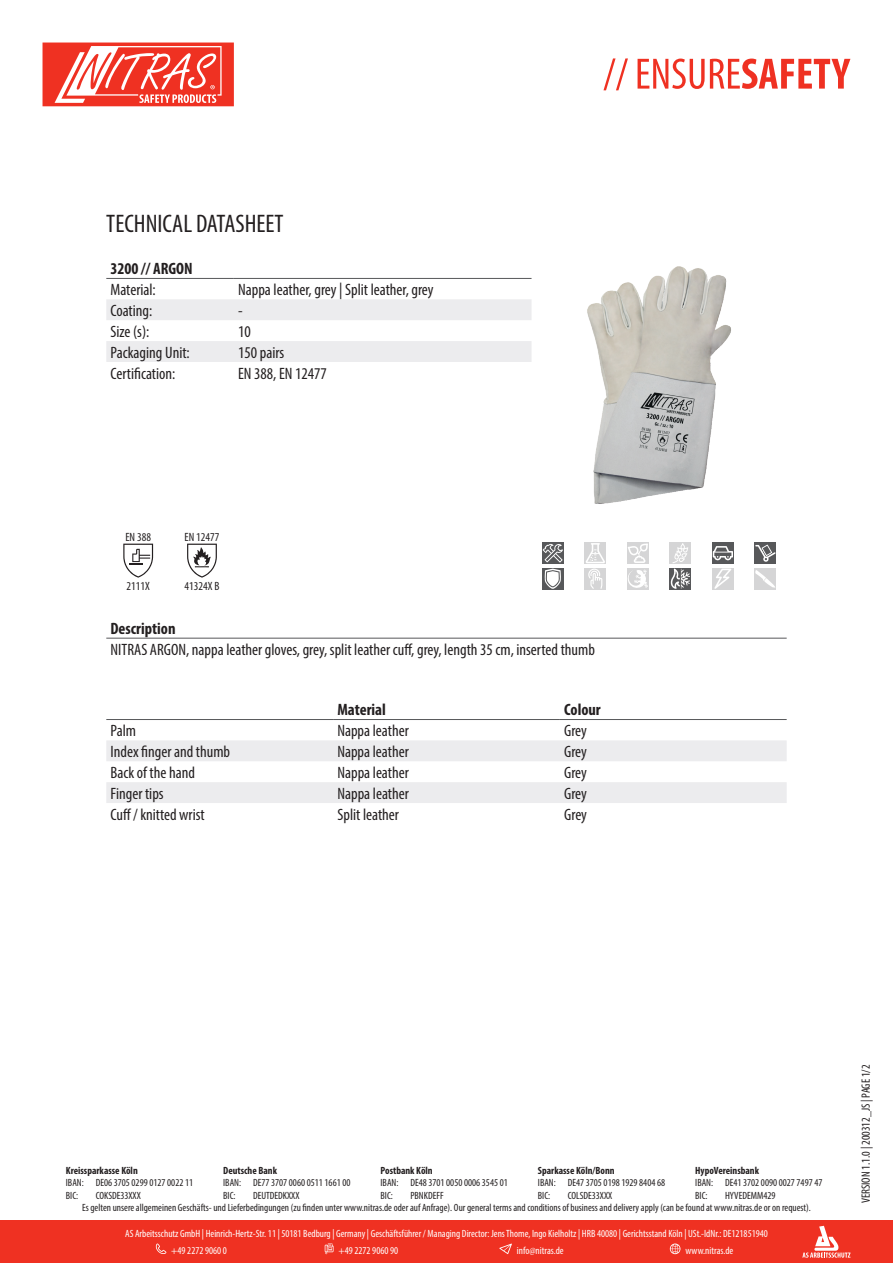
<style>
.page{position:relative;width:893px;height:1263px;background:#fff}
.page>*{position:absolute;margin:0;border:0;box-sizing:border-box;transform-origin:0 0}
.t1{font:condensed 25.5px "Myriad Pro";color:#231f20}
.t2{font:condensed 16.5px "Myriad Pro";color:#231f20}
.t3{font:700 condensed 16.5px "Myriad Pro";color:#231f20}
.t4{font:condensed 12px "Myriad Pro";color:#231f20}
.t5{font:condensed 10.5px/12.6px "Myriad Pro";color:#231f20}
.t6{font:condensed 10.5px/17px "Myriad Pro";color:#fff}
.t7{font:700 condensed 10.5px "Myriad Pro";color:#231f20}
</style>
<div class="page">
<svg style="left:603px;top:58px;width:247px;height:32px"></svg>
<svg style="left:43px;top:43px;width:191px;height:63px"></svg>
<div style="left:0;top:1220px;width:893px;height:43px;background:#ef3122"></div>
<svg style="left:802px;top:1226px;width:48px;height:32px"></svg>
<svg style="left:156px;top:1243px;width:10px;height:11px"></svg>
<svg style="left:325px;top:1243px;width:9px;height:11px"></svg>
<svg style="left:499px;top:1243px;width:13px;height:11px"></svg>
<svg style="left:670px;top:1243px;width:10px;height:11px"></svg>
<svg style="left:106px;top:299px;width:425px;height:63px"></svg>
<hr style="left:106px;top:278px;width:128px;height:1px;background:#57585a">
<hr style="left:234px;top:278px;width:297px;height:1px;background:#57585a">
<img style="left:531px;top:266px;width:200px;height:238px">
<svg style="left:123px;top:544px;width:30px;height:34px"></svg>
<svg style="left:187px;top:544px;width:30px;height:34px"></svg>
<div style="left:542px;top:542px;width:21px;height:22px;background:#57585a"></div>
<svg style="left:543px;top:544px;width:20px;height:18px"></svg>
<div style="left:585px;top:542px;width:21px;height:22px;background:#d5d5d6"></div>
<svg style="left:586px;top:543px;width:19px;height:20px"></svg>
<div style="left:627px;top:542px;width:21px;height:22px;background:#d5d5d6"></div>
<svg style="left:628px;top:543px;width:20px;height:20px"></svg>
<div style="left:670px;top:542px;width:21px;height:22px;background:#d5d5d6"></div>
<div style="left:712px;top:542px;width:21px;height:22px;background:#57585a"></div>
<svg style="left:713px;top:546px;width:20px;height:14px"></svg>
<div style="left:755px;top:542px;width:21px;height:22px;background:#57585a"></div>
<svg style="left:755px;top:545px;width:21px;height:17px"></svg>
<div style="left:542px;top:568px;width:21px;height:21px;background:#57585a"></div>
<svg style="left:544px;top:569px;width:17px;height:20px"></svg>
<svg style="left:585px;top:568px;width:21px;height:21px"></svg>
<svg style="left:588px;top:569px;width:14px;height:20px"></svg>
<div style="left:627px;top:568px;width:21px;height:21px;background:#d5d5d6"></div>
<svg style="left:628px;top:569px;width:20px;height:19px"></svg>
<div style="left:670px;top:568px;width:21px;height:21px;background:#57585a"></div>
<svg style="left:670px;top:543px;width:20px;height:46px"></svg>
<div style="left:712px;top:568px;width:21px;height:21px;background:#d5d5d6"></div>
<svg style="left:714px;top:569px;width:17px;height:20px"></svg>
<div style="left:755px;top:568px;width:21px;height:21px;background:#d5d5d6"></div>
<svg style="left:755px;top:570px;width:20px;height:18px"></svg>
<hr style="left:106px;top:638px;width:681px;height:1px;background:#57585a">
<svg style="left:106px;top:740px;width:681px;height:63px"></svg>
<hr style="left:106px;top:719px;width:227px;height:1px;background:#57585a">
<hr style="left:333px;top:719px;width:227px;height:1px;background:#57585a">
<hr style="left:560px;top:719px;width:227px;height:1px;background:#57585a">
<h1 class="t1" style="left:106px;top:208px;width:179px">TECHNICAL DATASHEET</h1>
<h2 class="t3" style="left:111px;top:258px;width:84px">3200 // ARGON</h2>
<h2 class="t2" style="left:111px;top:280px;width:47px">Material:</h2>
<h2 class="t2" style="left:238px;top:280px;width:197px">Nappa leather, grey | Split leather, grey</h2>
<h2 class="t2" style="left:111px;top:300px;width:43px">Coating:</h2>
<h2 class="t2" style="left:238px;top:300px;width:6px">-</h2>
<h2 class="t2" style="left:111px;top:321px;width:40px">Size (s):</h2>
<h2 class="t2" style="left:238px;top:321px;width:14px">10</h2>
<h2 class="t2" style="left:111px;top:342px;width:81px">Packaging Unit:</h2>
<h2 class="t2" style="left:238px;top:342px;width:48px">150 pairs</h2>
<h2 class="t2" style="left:111px;top:363px;width:66px">Certification:</h2>
<h2 class="t2" style="left:238px;top:363px;width:90px">EN 388, EN 12477</h2>
<p class="t4" style="left:125px;top:529px;width:27px">EN 388</p>
<p class="t4" style="left:185px;top:529px;width:36px">EN 12477</p>
<p class="t4" style="left:127px;top:578px;width:25px">2111X</p>
<p class="t4" style="left:185px;top:578px;width:36px">41324X B</p>
<h2 class="t3" style="left:111px;top:618px;width:67px">Description</h2>
<h2 class="t2" style="left:111px;top:639px;width:486px">NITRAS ARGON, nappa leather gloves, grey, split leather cuff, grey, length 35 cm, inserted thumb</h2>
<h2 class="t3" style="left:337px;top:699px;width:50px">Material</h2>
<h2 class="t3" style="left:564px;top:699px;width:38px">Colour</h2>
<h2 class="t2" style="left:111px;top:721px;width:27px">Palm</h2>
<h2 class="t2" style="left:337px;top:721px;width:73px">Nappa leather</h2>
<h2 class="t2" style="left:564px;top:721px;width:24px">Grey</h2>
<h2 class="t2" style="left:111px;top:741px;width:121px">Index finger and thumb</h2>
<h2 class="t2" style="left:337px;top:741px;width:73px">Nappa leather</h2>
<h2 class="t2" style="left:564px;top:741px;width:24px">Grey</h2>
<h2 class="t2" style="left:111px;top:762px;width:86px">Back of the hand</h2>
<h2 class="t2" style="left:337px;top:762px;width:73px">Nappa leather</h2>
<h2 class="t2" style="left:564px;top:762px;width:24px">Grey</h2>
<h2 class="t2" style="left:111px;top:783px;width:55px">Finger tips</h2>
<h2 class="t2" style="left:337px;top:783px;width:73px">Nappa leather</h2>
<h2 class="t2" style="left:564px;top:783px;width:24px">Grey</h2>
<h2 class="t2" style="left:111px;top:804px;width:96px">Cuff / knitted wrist</h2>
<h2 class="t2" style="left:337px;top:804px;width:63px">Split leather</h2>
<h2 class="t2" style="left:564px;top:804px;width:24px">Grey</h2>
<p class="t7" style="left:66px;top:1164px;width:73px">Kreissparkasse Köln</p>
<p class="t7" style="left:223px;top:1164px;width:55px">Deutsche Bank</p>
<p class="t7" style="left:381px;top:1164px;width:54px">Postbank Köln</p>
<p class="t7" style="left:538px;top:1164px;width:78px">Sparkasse Köln/Bonn</p>
<p class="t7" style="left:695px;top:1164px;width:65px">HypoVereinsbank</p>
<p class="t5" style="left:66px;top:1176px;width:19px">IBAN:<br>BIC:</p>
<p class="t5" style="left:96px;top:1176px;width:99px">DE06 3705 0299 0127 0022 11<br>COKSDE33XXX</p>
<p class="t5" style="left:223px;top:1176px;width:19px">IBAN:<br>BIC:</p>
<p class="t5" style="left:253px;top:1176px;width:99px">DE77 3707 0060 0511 1661 00<br>DEUTDEDKXXX</p>
<p class="t5" style="left:381px;top:1176px;width:19px">IBAN:<br>BIC:</p>
<p class="t5" style="left:410px;top:1176px;width:99px">DE48 3701 0050 0006 3545 01<br>PBNKDEFF</p>
<p class="t5" style="left:538px;top:1176px;width:19px">IBAN:<br>BIC:</p>
<p class="t5" style="left:568px;top:1176px;width:99px">DE47 3705 0198 1929 8404 68<br>COLSDE33XXX</p>
<p class="t5" style="left:695px;top:1176px;width:19px">IBAN:<br>BIC:</p>
<p class="t5" style="left:725px;top:1176px;width:99px">DE41 3702 0090 0027 7497 47</p>
<p class="t5" style="left:725px;top:1189px;width:52px">HYVEDEMM429</p>
<p class="t5" style="left:82px;top:1201px;width:730px">Es gelten unsere allgemeinen Geschäfts- und Lieferbedingungen (zu finden unter www.nitras.de oder auf Anfrage). Our general terms and conditions of business and delivery apply (can be found at www.nitras.de or on request).</p>
<p class="t6" style="left:171px;top:1225px;width:598px;text-indent:-46px">AS Arbeitsschutz GmbH | Heinrich-Hertz-Str. 11 | 50181 Bedburg | Germany | Geschäftsführer / Managing Director: Jens Thome, Ingo Kielholtz | HRB 40080 | Gerichtsstand Köln | USt.-IdNr.: DE121851940 +49 2272 9060 0</p>
<p class="t6" style="left:338px;top:1242px;width:61px">+49 2272 9060 90</p>
<p class="t6" style="left:517px;top:1242px;width:48px">info@nitras.de</p>
<p class="t6" style="left:685px;top:1242px;width:49px">www.nitras.de</p>
<p class="t4" style="left:859px;top:1203px;width:140px;rotate:-90deg">VERSION 1.1.0 | 200312_JS | PAGE 1/2</p>
</div>
